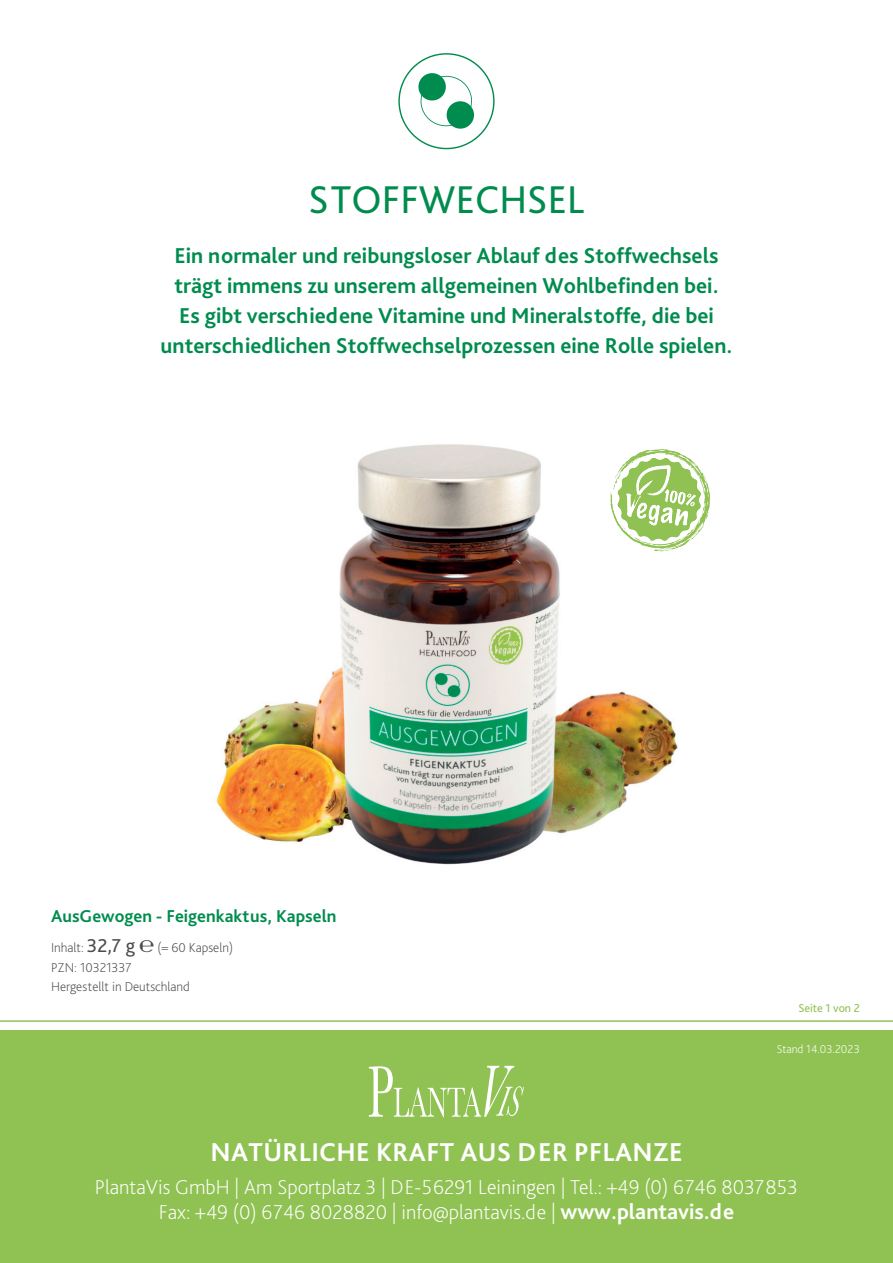
<style>
.page{position:relative;width:893px;height:1263px;background:#fff}
.page>*{position:absolute;margin:0;border:0;box-sizing:border-box;transform-origin:0 0}
.t1{font:40.5px "Bliss Pro";letter-spacing:.005em;color:#008c4e}
.t2{font:700 27px "Bliss Pro";letter-spacing:.015em;color:#fff}
.t3{font:700 22.5px/30px "Bliss Pro";color:#008c4e;text-align:center}
.t4{font:200 21px/25.5px "Bliss Pro";color:#fff;text-align:center}
.t5{font:700 18px "Bliss Pro";color:#008c4e}
.t6{font:200 13.5px/19.5px "Bliss Pro";color:#4b4c4d}
.t7{font:200 12px "Bliss Pro";color:#fff}
.t8{font:12px "Bliss Pro";color:#90c253}
.s1{font-weight:400;font-size:19.5px}
.s2{font-size:19.5px}
.s3{font-weight:700;font-size:22.5px}
</style>
<div class="page">
<div style="left:0;top:1031px;width:893px;height:232px;background:#90c253"></div>
<svg style="left:369px;top:1066px;width:155px;height:51px"></svg>
<hr style="left:0;top:1020px;width:893px;height:2px;background:#90c253">
<svg style="left:398px;top:53px;width:97px;height:96px"></svg>
<img style="left:216px;top:444px;width:462px;height:421px">
<svg style="left:610px;top:449px;width:101px;height:103px"></svg>
<h1 class="t1" style="left:308px;top:174px;width:278px">STOFFWECHSEL</h1>
<p class="t3" style="left:161px;top:240px;width:573px">Ein normaler und reibungsloser Ablauf des Stoffwechsels trägt immens zu unserem allgemeinen Wohlbefinden bei.<br>Es gibt verschiedene Vitamine und Mineralstoffe, die bei unterschiedlichen Stoffwechselprozessen eine Rolle spielen.</p>
<p class="t5" style="left:51px;top:905px;width:287px">AusGewogen - Feigenkaktus, Kapseln</p>
<p class="t6" style="left:51px;top:938px;width:184px">Inhalt: <span class="s1">32,7 g</span> <span class="s2">℮</span> (= 60 Kapseln)<br>PZN: 10321337<br>Hergestellt in Deutschland</p>
<p class="t8" style="left:798px;top:1000px;width:63px">Seite 1 von 2</p>
<p class="t7" style="left:777px;top:1041px;width:85px">Stand 14.03.2023</p>
<p class="t2" style="left:210px;top:1135px;width:474px">NATÜRLICHE KRAFT AUS DER PFLANZE</p>
<p class="t4" style="left:95px;top:1174px;width:705px">PlantaVis GmbH | Am Sportplatz 3 | DE-56291 Leiningen | Tel.: +49 (0) 6746 8037853<br>Fax: +49 (0) 6746 8028820 | info@plantavis.de | <span class="s3">www.plantavis.de</span></p>
</div>
